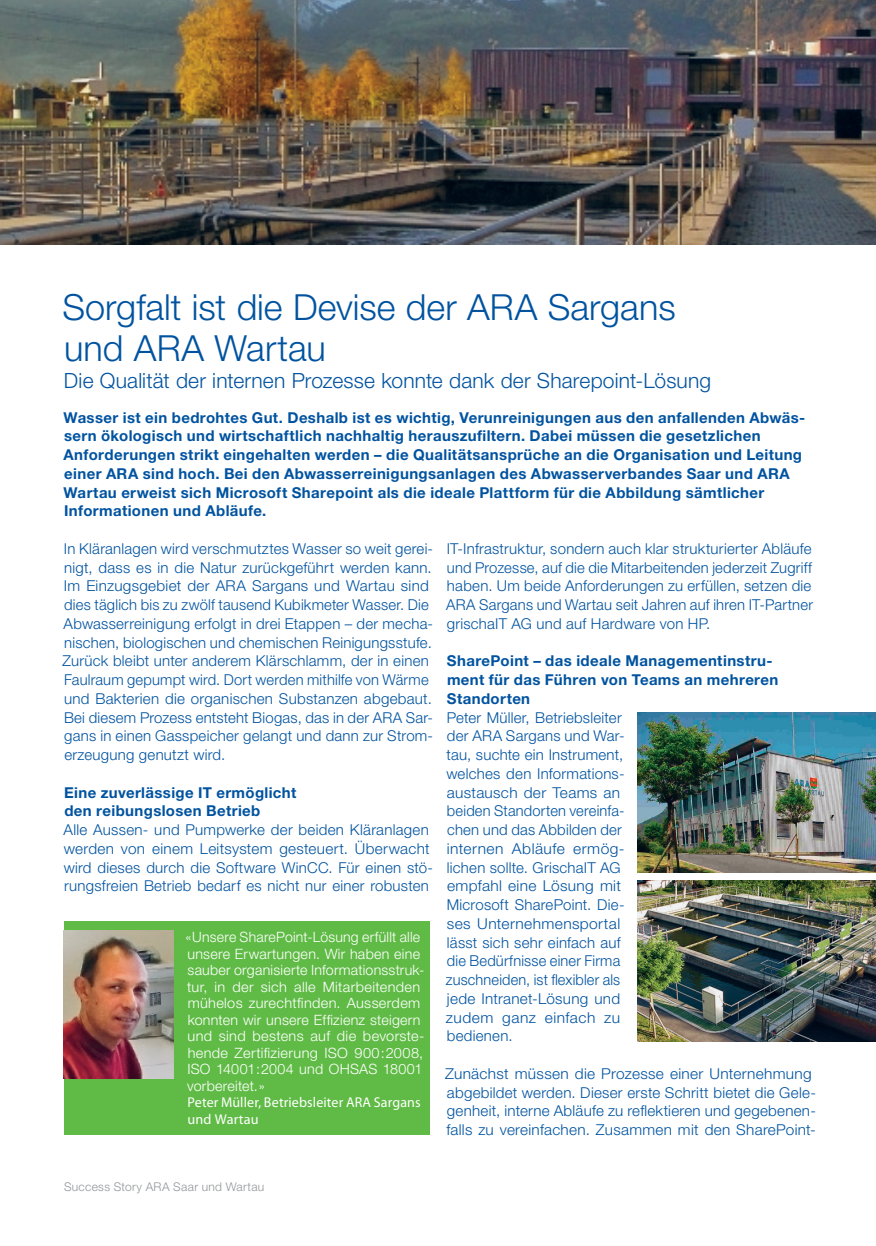
<style>
.page{position:relative;width:876px;height:1246px;background:#fff}
.page>*{position:absolute;margin:0;border:0;box-sizing:border-box;transform-origin:0 0}
.t1{font:300 36px/40.5px "Helvetica Neue LT Std";color:#0153a0}
.t2{font:300 21px "Helvetica Neue LT Std";letter-spacing:.01em;color:#0153a0}
.t3{font:300 15px/18.8px "Helvetica Neue LT Std";letter-spacing:.015em;color:#0153a0}
.t4{font:700 15px/18.8px "Helvetica Neue LT Std";letter-spacing:.025em;color:#0153a0}
.t5{font:300 14.25px/16.5px "Helvetica Neue LT Std";letter-spacing:.02em;color:#fff}
.t6{font:14.25px/16.5px "Myriad Pro";letter-spacing:.01em;color:#fff}
.t7{font:300 12px "Helvetica Neue LT Std";letter-spacing:.025em;color:#939598}
</style>
<div class="page">
<img style="left:0;top:0;width:876px;height:244px">
<div style="left:64px;top:921px;width:365px;height:214px;background:#60bb46"></div>
<img style="left:64px;top:931px;width:109px;height:148px">
<img style="left:638px;top:881px;width:238px;height:160px">
<img style="left:638px;top:713px;width:238px;height:160px">
<h1 class="t1" style="left:63px;top:287px;width:615px">Sorgfalt ist die Devise der ARA Sargans und ARA Wartau</h1>
<h2 class="t2" style="left:64px;top:368px;width:649px">Die Qualität der internen Prozesse konnte dank der Sharepoint-Lösung</h2>
<p class="t4" style="left:64px;top:407px;width:743px">Wasser ist ein bedrohtes Gut. Deshalb ist es wichtig, Verunreinigungen aus den anfallenden Abwäs&shy;sern ökologisch und wirtschaftlich nachhaltig herauszufiltern. Dabei müssen die gesetzlichen Anforderungen strikt eingehalten werden – die Qualitätsansprüche an die Organisation und Leitung einer ARA sind hoch. Bei den Abwasserreinigungsanlagen des Abwasserverbandes Saar und ARA Wartau erweist sich Microsoft Sharepoint als die ideale Plattform für die Abbildung sämtlicher Informationen und Abläufe.</p>
<p class="t3" style="left:62px;top:539px;width:372px">In Kläranlagen wird verschmutztes Wasser so weit gerei&shy;nigt, dass es in die Natur zurückgeführt werden kann.<br>Im Einzugsgebiet der ARA Sargans und Wartau sind dies täglich bis zu zwölf tausend Kubikmeter Wasser. Die Abwasserreinigung erfolgt in drei Etappen – der mecha&shy;nischen, biologischen und chemischen Reinigungsstufe.<br>Zurück bleibt unter anderem Klärschlamm, der in einen Faulraum gepumpt wird. Dort werden mithilfe von Wärme und Bakterien die organischen Substanzen abgebaut.<br>Bei diesem Prozess entsteht Biogas, das in der ARA Sar&shy;gans in einen Gasspeicher gelangt und dann zur Strom&shy;erzeugung genutzt wird.</p>
<p class="t4" style="left:64px;top:782px;width:234px">Eine zuverlässige IT ermöglicht den reibungslosen Betrieb</p>
<p class="t3" style="left:64px;top:820px;width:371px">Alle Aussen- und Pumpwerke der beiden Kläranlagen werden von einem Leitsystem gesteuert. Überwacht wird dieses durch die Software WinCC. Für einen stö&shy;rungsfreien Betrieb bedarf es nicht nur einer robusten</p>
<p class="t5" style="left:185px;top:929px;width:241px">«Unsere SharePoint-Lösung erfüllt alle unsere Erwartungen. Wir haben eine sauber organisierte Informationsstruk&shy;tur, in der sich alle Mitarbeitenden mühelos zurechtfinden. Ausserdem konnten wir unsere Effizienz steigern und sind bestens auf die bevorste&shy;hende Zertifizierung ISO 900:2008, ISO 14001:2004 und OHSAS 18001 vorbereitet.»</p>
<p class="t6" style="left:187px;top:1094px;width:235px">Peter Müller, Betriebsleiter ARA Sargans und Wartau</p>
<p class="t3" style="left:446px;top:539px;width:368px;text-align:justify">IT-Infrastruktur, sondern auch klar strukturierter Abläufe und Prozesse, auf die die Mitarbeitenden jederzeit Zugriff haben. Um beide Anforderungen zu erfüllen, setzen die ARA Sargans und Wartau seit Jahren auf ihren IT-Partner grischaIT AG und auf Hardware von HP.</p>
<p class="t4" style="left:447px;top:651px;width:333px">SharePoint – das ideale Managementinstru&shy;ment für das Führen von Teams an mehreren<br>Standorten</p>
<p class="t3" style="left:446px;top:708px;width:180px">Peter Müller, Betriebsleiter der ARA Sargans und War&shy;tau, suchte ein Instrument, welches den Informations&shy;austausch der Teams an beiden Standorten vereinfa&shy;chen und das Abbilden der internen Abläufe ermög&shy;lichen sollte. GrischaIT AG empfahl eine Lösung mit<br>Microsoft SharePoint. Die&shy;ses Unternehmensportal lässt sich sehr einfach auf die Bedürfnisse einer Firma zuschneiden, ist flexibler als jede Intranet-Lösung und zudem ganz einfach zu bedienen.</p>
<p class="t3" style="left:445px;top:1064px;width:372px">Zunächst müssen die Prozesse einer Unternehmung abgebildet werden. Dieser erste Schritt bietet die Gele&shy;genheit, interne Abläufe zu reflektieren und gegebenen&shy;falls zu vereinfachen. Zusammen mit den SharePoint-</p>
<p class="t7" style="left:64px;top:1180px;width:202px">Success Story ARA Saar und Wartau</p>
</div>
